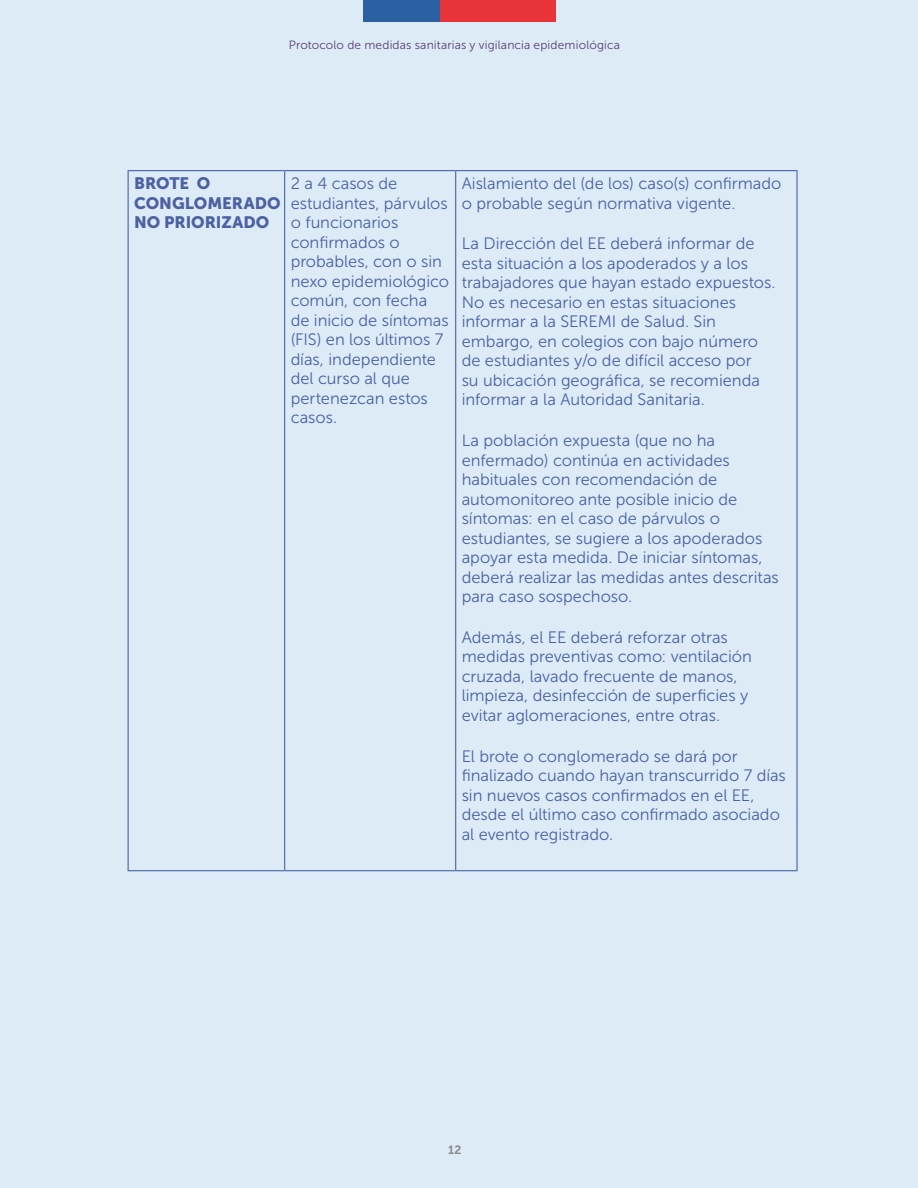
<style>
.page{position:relative;width:918px;height:1188px;background:#ddebf7}
.page>*{position:absolute;margin:0;border:0;box-sizing:border-box;transform-origin:0 0}
.t1{font:16.5px/19.5px "Museo Sans 300";color:#4c61a3}
.t2{font:16.5px/19.5px "Museo Sans 900";color:#4c61a3}
.t3{font:12px "Museo Sans 300";letter-spacing:.01em;color:#593d73}
.t4{font:12px "Museo Sans 700";color:#878787}
</style>
<div class="page">
<hr style="left:128px;top:170px;width:157px;height:1px;background:#4c61a3">
<hr style="left:128px;top:171px;width:1px;height:699px;background:#4c61a3">
<hr style="left:285px;top:170px;width:171px;height:1px;background:#4c61a3">
<hr style="left:284px;top:171px;width:1px;height:699px;background:#4c61a3">
<hr style="left:456px;top:170px;width:342px;height:1px;background:#4c61a3">
<hr style="left:455px;top:171px;width:1px;height:699px;background:#4c61a3">
<hr style="left:796px;top:171px;width:2px;height:699px;background:#4c61a3">
<hr style="left:128px;top:870px;width:157px;height:1px;background:#4c61a3">
<hr style="left:285px;top:870px;width:171px;height:1px;background:#4c61a3">
<hr style="left:456px;top:870px;width:342px;height:1px;background:#4c61a3">
<div style="left:363px;top:0;width:80px;height:21px;background:#2b61a3"></div>
<div style="left:440px;top:0;width:115px;height:21px;background:#e83338"></div>
<p class="t3" style="left:289px;top:39px;width:333px">Protocolo de medidas sanitarias y vigilancia epidemiológica</p>
<p class="t2" style="left:134px;top:173px;width:148px">BROTE O<br>CONGLOMERADO<br>NO PRIORIZADO</p>
<p class="t1" style="left:291px;top:174px;width:160px">2 a 4 casos de estudiantes, párvulos o funcionarios confirmados o probables, con o sin nexo epidemiológico común, con fecha de inicio de síntomas (FIS) en los últimos 7 días, independiente del curso al que pertenezcan estos casos.</p>
<p class="t1" style="left:462px;top:174px;width:321px">Aislamiento del (de los) caso(s) confirmado o probable según normativa vigente.</p>
<p class="t1" style="left:462px;top:234px;width:315px">La Dirección del EE deberá informar de esta situación a los apoderados y a los trabajadores que hayan estado expuestos.<br>No es necesario en estas situaciones informar a la SEREMI de Salud. Sin embargo, en colegios con bajo número de estudiantes y/o de difícil acceso por<br>su ubicación geográfica, se recomienda informar a la Autoridad Sanitaria.</p>
<p class="t1" style="left:462px;top:431px;width:319px">La población expuesta (que no ha enfermado) continúa en actividades habituales con recomendación de automonitoreo ante posible inicio de síntomas: en el caso de párvulos o estudiantes, se sugiere a los apoderados apoyar esta medida. De iniciar síntomas, deberá realizar las medidas antes descritas para caso sospechoso.</p>
<p class="t1" style="left:462px;top:628px;width:292px">Además, el EE deberá reforzar otras medidas preventivas como: ventilación cruzada, lavado frecuente de manos, limpieza, desinfección de superficies y evitar aglomeraciones, entre otras.</p>
<p class="t1" style="left:462px;top:746px;width:326px">El brote o conglomerado se dará por finalizado cuando hayan transcurrido 7 días sin nuevos casos confirmados en el EE, desde el último caso confirmado asociado al evento registrado.</p>
<p class="t4" style="left:448px;top:1143px;width:15px">12</p>
</div>
